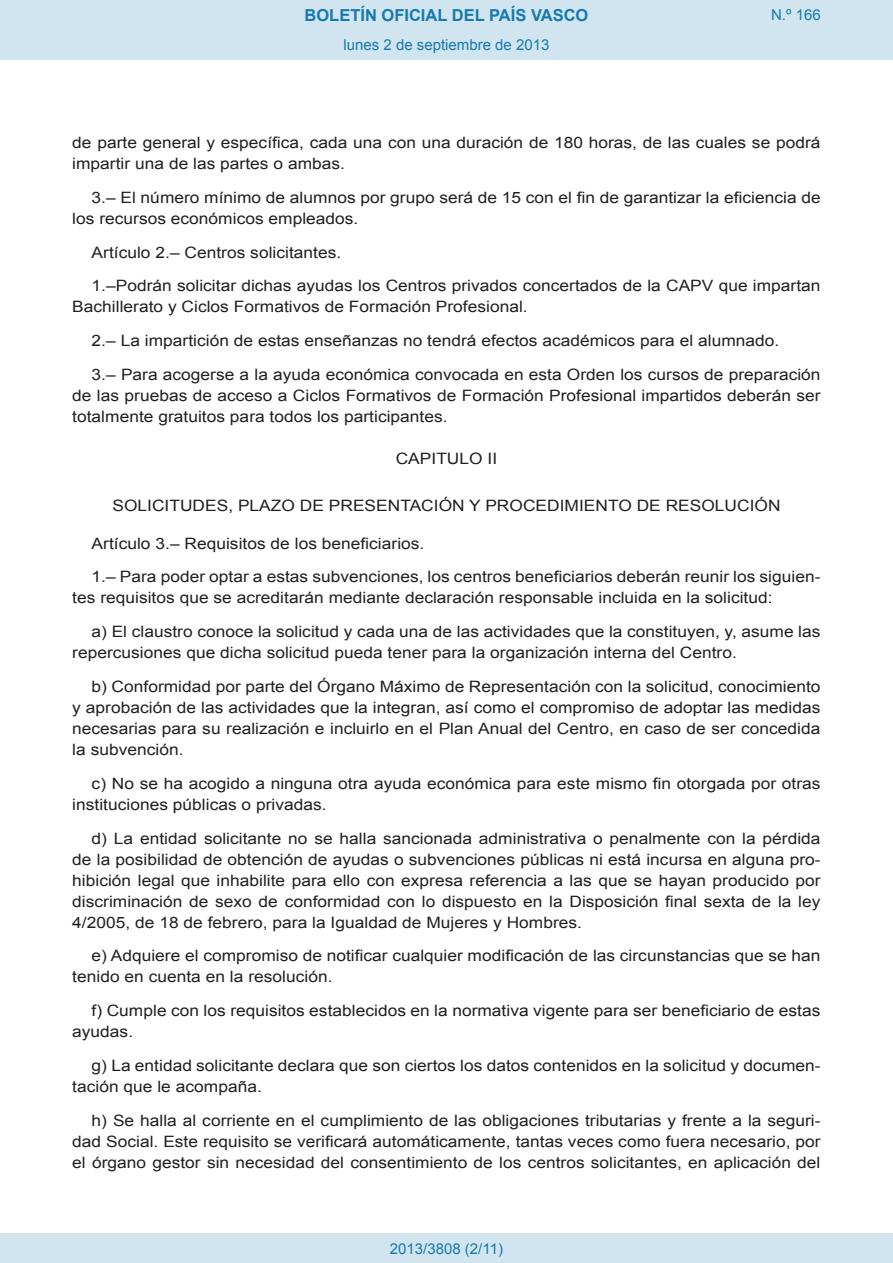
<style>
.page{position:relative;width:893px;height:1263px;background:#fff}
.page>*{position:absolute;margin:0;border:0;box-sizing:border-box;transform-origin:0 0}
.t1{font:700 16.5px "Arial";color:#1879ad}
.BOPVDetalle{font:15.6px/21px "Arial";color:#231f20;scale:1.11 1}
.BOPVClave{font:15.6px "Arial";color:#231f20;scale:1.11 1}
.Paginacion_Centro{font:15px "Arial";color:#1879ad}
</style>
<div class="page">
<div style="left:0;top:0;width:893px;height:60px;background:#d0e5f0"></div>
<div style="left:0;top:1233px;width:893px;height:30px;background:#d0e5f0"></div>
<p class="t1" style="left:305px;top:4px;width:285px">BOLETÍN OFICIAL DEL PAÍS VASCO</p>
<p class="Paginacion_Centro" style="left:343px;top:35px;width:207px">lunes 2 de septiembre de 2013</p>
<p class="Paginacion_Centro" style="left:771px;top:5px;width:51px">N.º 166</p>
<p class="BOPVDetalle" style="left:72px;top:132px;width:676px">de parte general y específica, cada una con una duración de 180 horas, de las cuales se podrá impartir una de las partes o ambas.</p>
<p class="BOPVDetalle" style="left:72px;top:187px;width:676px;text-indent:19px">3.– El número mínimo de alumnos por grupo será de 15 con el fin de garantizar la eficiencia de los recursos económicos empleados.</p>
<p class="BOPVDetalle" style="left:92px;top:242px;width:226px">Artículo 2.– Centros solicitantes.</p>
<p class="BOPVDetalle" style="left:72px;top:276px;width:676px;text-indent:19px">1.–Podrán solicitar dichas ayudas los Centros privados concertados de la CAPV que impartan<br>Bachillerato y Ciclos Formativos de Formación Profesional.</p>
<p class="BOPVDetalle" style="left:92px;top:330px;width:621px">2.– La impartición de estas enseñanzas no tendrá efectos académicos para el alumnado.</p>
<p class="BOPVDetalle" style="left:72px;top:364px;width:676px;text-align:justify;text-indent:19px">3.– Para acogerse a la ayuda económica convocada en esta Orden los cursos de preparación de las pruebas de acceso a Ciclos Formativos de Formación Profesional impartidos deberán ser totalmente gratuitos para todos los participantes.</p>
<p class="BOPVClave" style="left:396px;top:448px;width:93px">CAPITULO II</p>
<p class="BOPVClave" style="left:112px;top:495px;width:603px">SOLICITUDES, PLAZO DE PRESENTACIÓN Y PROCEDIMIENTO DE RESOLUCIÓN</p>
<p class="BOPVDetalle" style="left:92px;top:533px;width:301px">Artículo 3.– Requisitos de los beneficiarios.</p>
<p class="BOPVDetalle" style="left:72px;top:567px;width:676px;text-indent:19px">1.– Para poder optar a estas subvenciones, los centros beneficiarios deberán reunir los siguien&shy;tes requisitos que se acreditarán mediante declaración responsable incluida en la solicitud:</p>
<p class="BOPVDetalle" style="left:72px;top:621px;width:676px;text-indent:19px">a) El claustro conoce la solicitud y cada una de las actividades que la constituyen, y, asume las repercusiones que dicha solicitud pueda tener para la organización interna del Centro.</p>
<p class="BOPVDetalle" style="left:72px;top:676px;width:676px;text-align:justify;text-indent:19px">b) Conformidad por parte del Órgano Máximo de Representación con la solicitud, conocimiento y aprobación de las actividades que la integran, así como el compromiso de adoptar las medidas necesarias para su realización e incluirlo en el Plan Anual del Centro, en caso de ser concedida la subvención.</p>
<p class="BOPVDetalle" style="left:72px;top:773px;width:676px;text-indent:19px">c) No se ha acogido a ninguna otra ayuda económica para este mismo fin otorgada por otras instituciones públicas o privadas.</p>
<p class="BOPVDetalle" style="left:72px;top:828px;width:676px;text-align:justify;text-indent:19px">d) La entidad solicitante no se halla sancionada administrativa o penalmente con la pérdida de la posibilidad de obtención de ayudas o subvenciones públicas ni está incursa en alguna pro&shy;hibición legal que inhabilite para ello con expresa referencia a las que se hayan producido por discriminación de sexo de conformidad con lo dispuesto en la Disposición final sexta de la ley 4/2005, de 18 de febrero, para la Igualdad de Mujeres y Hombres.</p>
<p class="BOPVDetalle" style="left:72px;top:945px;width:676px;text-indent:19px">e) Adquiere el compromiso de notificar cualquier modificación de las circunstancias que se han tenido en cuenta en la resolución.</p>
<p class="BOPVDetalle" style="left:72px;top:1000px;width:675px;text-indent:19px">f) Cumple con los requisitos establecidos en la normativa vigente para ser beneficiario de estas ayudas.</p>
<p class="BOPVDetalle" style="left:72px;top:1055px;width:676px;text-indent:19px">g) La entidad solicitante declara que son ciertos los datos contenidos en la solicitud y documen&shy;tación que le acompaña.</p>
<p class="BOPVDetalle" style="left:72px;top:1110px;width:676px;text-align:justify;text-indent:19px">h) Se halla al corriente en el cumplimiento de las obligaciones tributarias y frente a la seguri&shy;dad Social. Este requisito se verificará automáticamente, tantas veces como fuera necesario, por el órgano gestor sin necesidad del consentimiento de los centros solicitantes, en aplicación del</p>
<p class="Paginacion_Centro" style="left:390px;top:1238px;width:115px">2013/3808 (2/11)</p>
</div>
